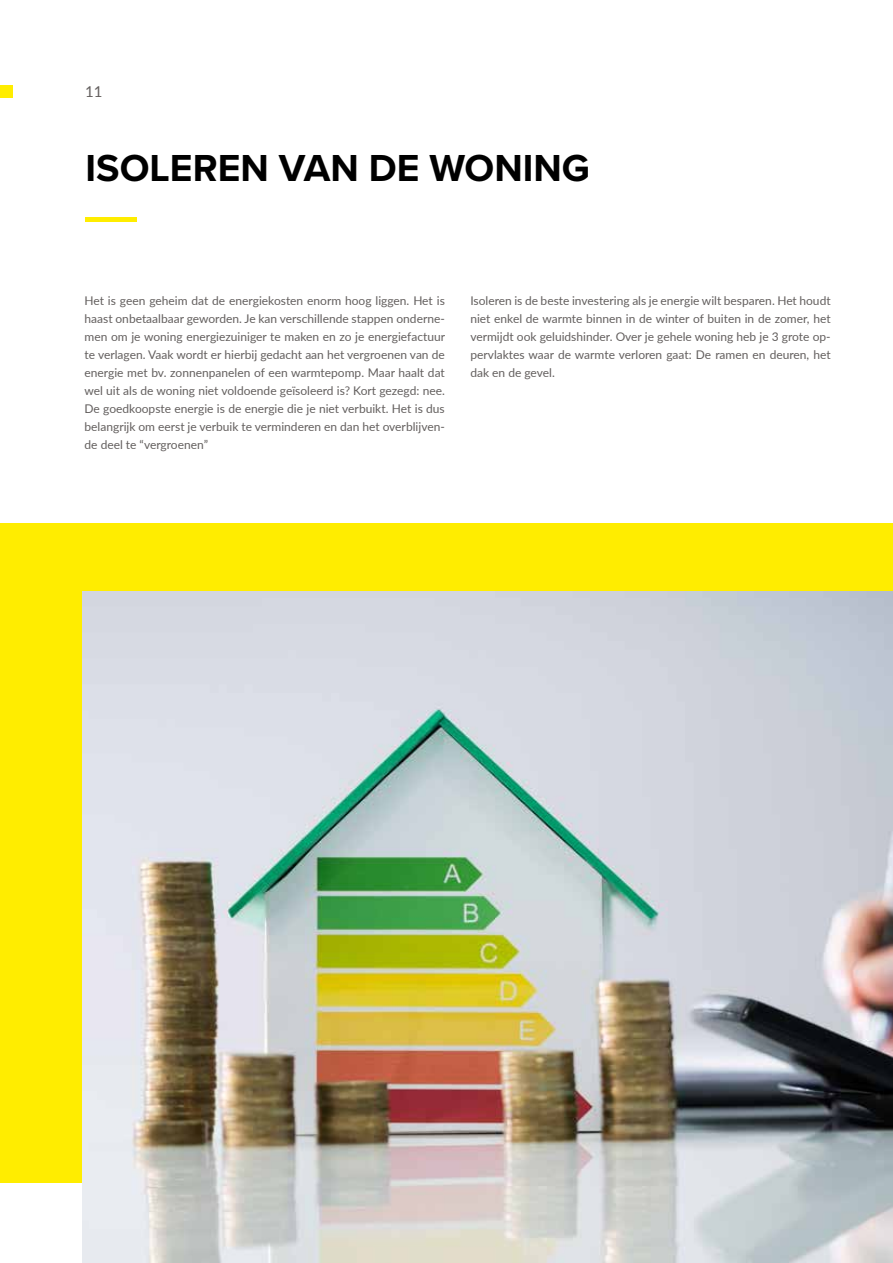
<style>
.page{position:relative;width:893px;height:1263px;background:#fff}
.page>*{position:absolute;margin:0;border:0;box-sizing:border-box;transform-origin:0 0}
.t1{font:700 39px "Proxima Nova";color:#000}
.t2{font:15px "Lato";color:#635f5e}
.t3{font:12px/18px "Lato";color:#635f5e;text-align:justify}
</style>
<div class="page">
<hr style="left:86px;top:218px;width:51px;height:4px;background:#ffed00">
<div style="left:0;top:523px;width:893px;height:659px;background:#ffed00"></div>
<img style="left:83px;top:591px;width:810px;height:672px">
<div style="left:0;top:85px;width:13px;height:12px;background:#ffed00"></div>
<p class="t2" style="left:85px;top:81px;width:19px">11</p>
<h1 class="t1" style="left:86px;top:139px;width:506px">ISOLEREN VAN DE WONING</h1>
<p class="t3" style="left:85px;top:291px;width:362px">Het is geen geheim dat de energiekosten enorm hoog liggen. Het is haast onbetaalbaar geworden. Je kan verschillende stappen onderne&shy;men om je woning energiezuiniger te maken en zo je energiefactuur te verlagen. Vaak wordt er hierbij gedacht aan het vergroenen van de energie met bv. zonnenpanelen of een warmtepomp. Maar haalt dat wel uit als de woning niet voldoende geïsoleerd is? Kort gezegd: nee.<br>De goedkoopste energie is de energie die je niet verbuikt. Het is dus belangrijk om eerst je verbuik te verminderen en dan het overblijven&shy;de deel te “vergroenen”</p>
<p class="t3" style="left:470px;top:291px;width:362px">Isoleren is de beste investering als je energie wilt besparen. Het houdt niet enkel de warmte binnen in de winter of buiten in de zomer, het vermijdt ook geluidshinder. Over je gehele woning heb je 3 grote op&shy;pervlaktes waar de warmte verloren gaat: De ramen en deuren, het dak en de gevel.</p>
</div>
